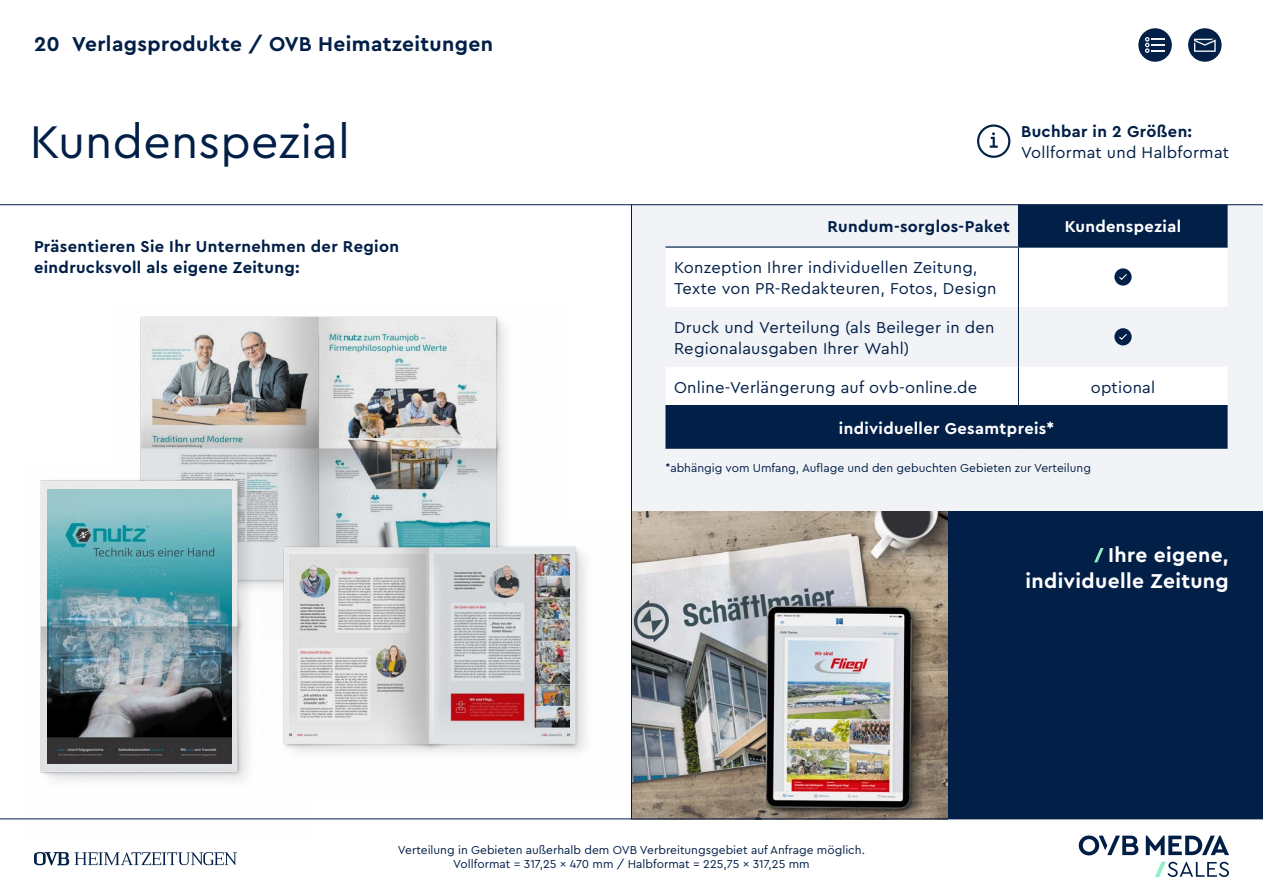
<style>
.page{position:relative;width:1263px;height:893px;background:#fff}
.page>*{position:absolute;margin:0;border:0;box-sizing:border-box;transform-origin:0 0}
.t1{font:48px "Cera Pro";letter-spacing:.005em;color:#021f47}
.t2{font:700 21px "Cera Pro";letter-spacing:.02em;color:#021f47}
.t3{font:700 21px/25.2px "Cera Pro";letter-spacing:.015em;color:#fff;text-align:right}
.t4{font:16.5px/21px "Cera Pro";letter-spacing:.015em;color:#021f47}
.t5{font:700 16.5px/21px "Cera Pro";letter-spacing:.02em;color:#021f47}
.t6{font:700 16.5px "Cera Pro";letter-spacing:.025em;color:#fff}
.t7{font:12px/14.4px "Cera Pro";color:#021f47;text-align:center}
</style>
<div class="page">
<div style="left:1188px;top:28px;width:33px;height:34px;background:#021f47;border-radius:50%"></div>
<svg style="left:1194px;top:39px;width:22px;height:13px"></svg>
<div style="left:1138px;top:28px;width:34px;height:34px;background:#021f47;border-radius:50%"></div>
<svg style="left:1145px;top:37px;width:19px;height:16px"></svg>
<img style="left:140px;top:316px;width:366px;height:204px">
<div style="left:631px;top:205px;width:632px;height:307px;background:#f1f3f7"></div>
<div style="left:947px;top:511px;width:316px;height:308px;background:#021f47"></div>
<img style="left:632px;top:511px;width:315px;height:308px">
<svg style="left:1094px;top:548px;width:9px;height:14px"></svg>
<img style="left:323px;top:324px;width:167px;height:196px">
<img style="left:146px;top:324px;width:167px;height:141px">
<img style="left:21px;top:465px;width:292px;height:354px">
<img style="left:48px;top:489px;width:183px;height:275px">
<svg style="left:665px;top:205px;width:562px;height:242px;fill:#021f47"></svg>
<svg style="left:665px;top:248px;width:562px;height:157px;fill:#fff"></svg>
<hr style="left:1018px;top:205px;width:1px;height:41px;background:#021f47">
<hr style="left:1018px;top:248px;width:1px;height:59px;background:#021f47">
<hr style="left:1018px;top:307px;width:1px;height:60px;background:#021f47">
<hr style="left:1018px;top:367px;width:1px;height:38px;background:#021f47">
<hr style="left:665px;top:246px;width:353px;height:2px;background:#021f47">
<hr style="left:1018px;top:246px;width:209px;height:2px;background:#021f47">
<hr style="left:665px;top:405px;width:353px;height:1px;background:#021f47">
<hr style="left:1018px;top:405px;width:209px;height:1px;background:#021f47">
<hr style="left:665px;top:447px;width:353px;height:2px;background:#021f47">
<hr style="left:1018px;top:447px;width:209px;height:2px;background:#021f47">
<svg style="left:1114px;top:268px;width:18px;height:18px"></svg>
<svg style="left:1118px;top:273px;width:10px;height:8px"></svg>
<div style="left:1114px;top:328px;width:18px;height:17px;background:#021f47;border-radius:50%"></div>
<svg style="left:1119px;top:334px;width:8px;height:6px"></svg>
<svg style="left:34px;top:852px;width:203px;height:13px"></svg>
<svg style="left:977px;top:124px;width:33px;height:34px"></svg>
<img style="left:261px;top:520px;width:325px;height:281px">
<img style="left:290px;top:555px;width:135px;height:182px">
<img style="left:434px;top:555px;width:135px;height:182px">
<hr style="left:0;top:819px;width:1263px;height:1px;background:#021f47">
<svg style="left:1079px;top:835px;width:59px;height:20px"></svg>
<svg style="left:1146px;top:836px;width:83px;height:19px"></svg>
<svg style="left:1155px;top:862px;width:74px;height:15px"></svg>
<hr style="left:0;top:204px;width:1263px;height:1px;background:#021f47">
<hr style="left:631px;top:205px;width:1px;height:614px;background:#021f47">
<p class="t2" style="left:34px;top:30px;width:461px">20 Verlagsprodukte / OVB Heimatzeitungen</p>
<h1 class="t1" style="left:30px;top:110px;width:322px">Kundenspezial</h1>
<p class="t5" style="left:34px;top:236px;width:366px">Präsentieren Sie Ihr Unternehmen der Region eindrucksvoll als eigene Zeitung:</p>
<p class="t5" style="left:1021px;top:120px;width:173px">Buchbar in 2 Größen:</p>
<p class="t4" style="left:1021px;top:141px;width:210px">Vollformat und Halbformat</p>
<p class="t5" style="left:827px;top:216px;width:184px">Rundum-sorglos-Paket</p>
<p class="t6" style="left:1065px;top:216px;width:118px">Kundenspezial</p>
<p class="t4" style="left:674px;top:256px;width:324px">Konzeption Ihrer individuellen Zeitung,<br>Texte von PR-Redakteuren, Fotos, Design</p>
<p class="t4" style="left:674px;top:316px;width:322px">Druck und Verteilung (als Beileger in den<br>Regionalausgaben Ihrer Wahl)</p>
<p class="t4" style="left:674px;top:376px;width:305px">Online-Verlängerung auf ovb-online.de</p>
<p class="t4" style="left:1091px;top:376px;width:66px">optional</p>
<p class="t6" style="left:839px;top:417px;width:217px">individueller Gesamtpreis*</p>
<p class="t7" style="left:665px;top:460px;width:427px">*abhängig vom Umfang, Auflage und den gebuchten Gebieten zur Verteilung</p>
<p class="t3" style="left:1025px;top:542px;width:205px">Ihre eigene, individuelle Zeitung</p>
<p class="t7" style="left:398px;top:842px;width:469px">Verteilung in Gebieten außerhalb dem OVB Verbreitungsgebiet auf Anfrage möglich.<br>Vollformat = 317,25 x 470 mm / Halbformat = 225,75 x 317,25 mm</p>
</div>
